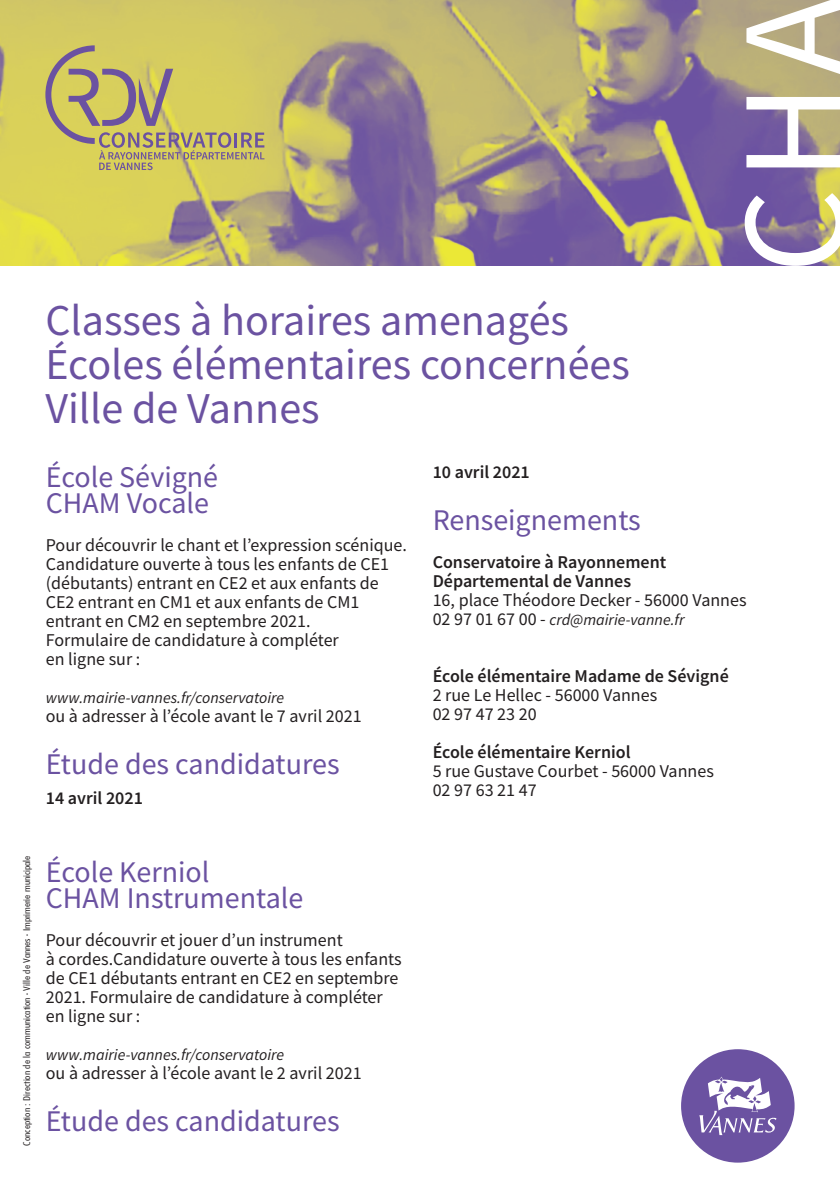
<style>
.page{position:relative;width:840px;height:1191px;background:#fff}
.page>*{position:absolute;margin:0;border:0;box-sizing:border-box;transform-origin:0 0}
.t1{font:149.2px "Source Sans Pro";color:#fff}
.t2{font:44px/44px "Source Sans Pro";color:#6b52a1}
.t3{font:30px/26px "Source Sans Pro";color:#6b52a1}
.t4{font:18px/19px "Source Sans Pro";color:#231f20}
.t5{font:600 18px/19px "Source Sans Pro";color:#231f20}
.t6{font:italic 16px "Source Sans Pro";color:#231f20}
.t7{font:300 condensed 9px "Futura Std";color:#231f20;scale:1.33 1}
.s1{font-style:normal;font-size:18px}
</style>
<div class="page">
<img style="left:0;top:0;width:839px;height:265px">
<svg style="left:45px;top:45px;width:219px;height:125px"></svg>
<div style="left:680px;top:1049px;width:114px;height:113px;background:#6b52a1;border-radius:50%"></div>
<svg style="left:699px;top:1076px;width:77px;height:59px"></svg>
<h1 class="t1" style="left:699px;top:274px;width:280px;rotate:-90deg">CHA</h1>
<h2 class="t2" style="left:45px;top:298px;width:585px">Classes à horaires amenagés<br>Écoles élémentaires concernées<br>Ville de Vannes</h2>
<h3 class="t3" style="left:46px;top:464px;width:174px">École Sévigné<br>CHAM Vocale</h3>
<p class="t4" style="left:46px;top:535px;width:362px">Pour découvrir le chant et l’expression scénique.<br>Candidature ouverte à tous les enfants de CE1 (débutants) entrant en CE2 et aux enfants de CE2 entrant en CM1 et aux enfants de CM1 entrant en CM2 en septembre 2021.<br>Formulaire de candidature à compléter<br>en ligne sur :</p>
<p class="t6" style="left:46px;top:687px;width:240px">www.mairie-vannes.fr/conservatoire</p>
<p class="t4" style="left:46px;top:706px;width:317px">ou à adresser à l’école avant le 7 avril 2021</p>
<h3 class="t3" style="left:46px;top:751px;width:295px">Étude des candidatures</h3>
<p class="t5" style="left:46px;top:788px;width:99px">14 avril 2021</p>
<p class="t5" style="left:432px;top:462px;width:99px">10 avril 2021</p>
<h3 class="t3" style="left:432px;top:507px;width:209px">Renseignements</h3>
<p class="t5" style="left:432px;top:552px;width:235px">Conservatoire à Rayonnement<br>Départemental de Vannes</p>
<p class="t4" style="left:432px;top:590px;width:315px">16, place Théodore Decker - 56000 Vannes</p>
<p class="t6" style="left:432px;top:609px;width:253px"><span class="s1">02 97 01 67 00 -</span> crd@mairie-vanne.fr</p>
<p class="t5" style="left:432px;top:666px;width:297px">École élémentaire Madame de Sévigné</p>
<p class="t4" style="left:432px;top:685px;width:226px">2 rue Le Hellec - 56000 Vannes<br>02 97 47 23 20</p>
<p class="t5" style="left:432px;top:742px;width:199px">École élémentaire Kerniol</p>
<p class="t4" style="left:432px;top:761px;width:282px">5 rue Gustave Courbet - 56000 Vannes<br>02 97 63 21 47</p>
<p class="t7" style="left:21px;top:1145px;width:220px;rotate:-90deg">Conception : Direction de la communication - Ville de Vannes - Imprimerie municipale</p>
<h3 class="t3" style="left:46px;top:859px;width:259px">École Kerniol<br>CHAM Instrumentale</h3>
<p class="t4" style="left:46px;top:930px;width:357px">Pour découvrir et jouer d’un instrument<br>à cordes.Candidature ouverte à tous les enfants de CE1 débutants entrant en CE2 en septembre 2021. Formulaire de candidature à compléter en ligne sur :</p>
<p class="t6" style="left:46px;top:1044px;width:240px">www.mairie-vannes.fr/conservatoire</p>
<p class="t4" style="left:46px;top:1063px;width:317px">ou à adresser à l’école avant le 2 avril 2021</p>
<h3 class="t3" style="left:46px;top:1108px;width:295px">Étude des candidatures</h3>
</div>
